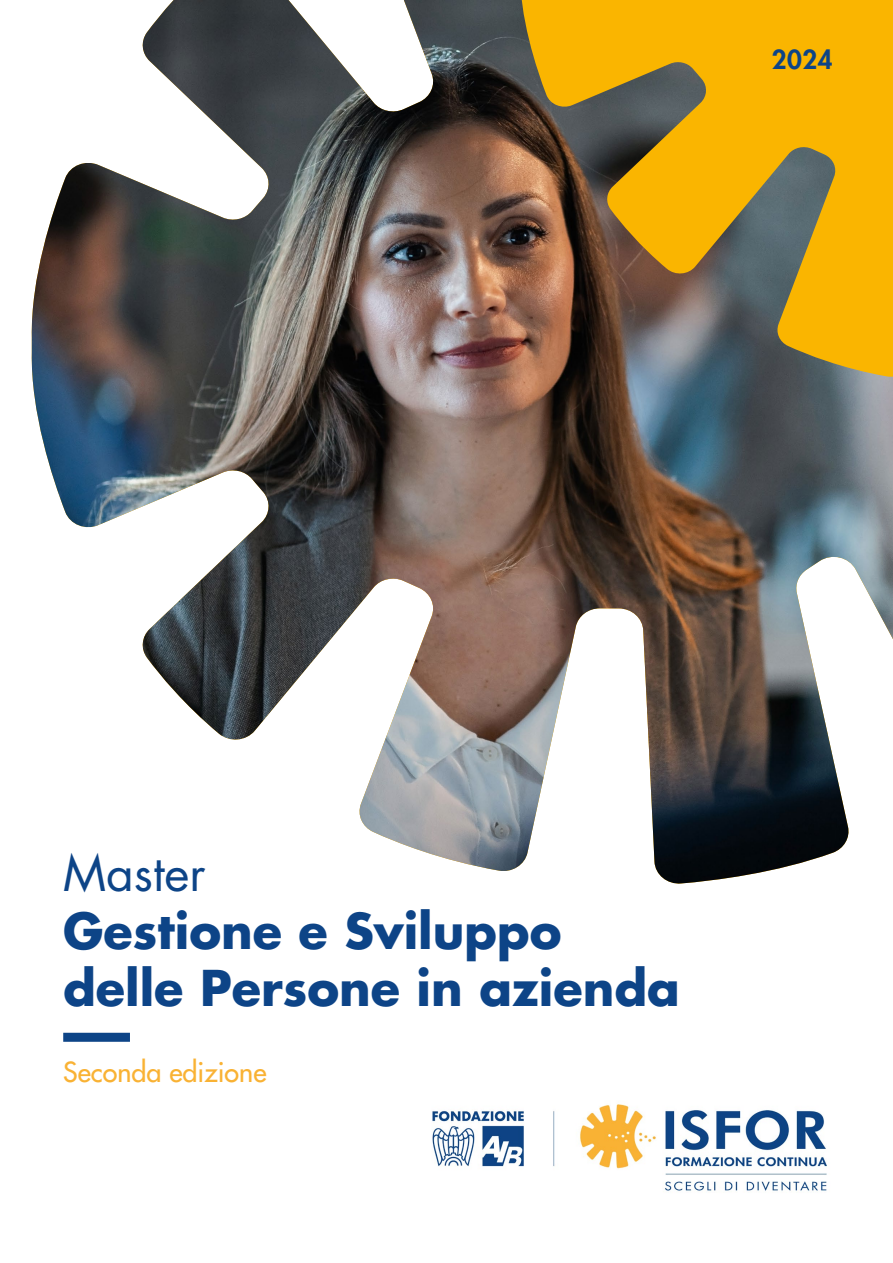
<style>
.page{position:relative;width:893px;height:1263px;background:#fff}
.page>*{position:absolute;margin:0;border:0;box-sizing:border-box;transform-origin:0 0}
.t1{font:700 48px/57.6px "Futura Std";color:#0d4487}
.t2{font:48px "Futura Std";color:#0d4487}
.t3{font:500 27px "Futura Std";color:#f9b234}
.t4{font:800 25.65px "Futura Std";color:#0d4487}
</style>
<div class="page">
<img style="left:31px;top:0;width:862px;height:884px">
<svg style="left:519px;top:0;width:374px;height:387px;background:#b28927"></svg>
<div style="left:63px;top:1033px;width:67px;height:9px;background:#0d4487"></div>
<img style="left:432px;top:1104px;width:395px;height:87px">
<p class="t4" style="left:772px;top:43px;width:62px">2024</p>
<p class="t2" style="left:63px;top:843px;width:144px">Master</p>
<p class="t1" style="left:63px;top:901px;width:618px">Gestione e Sviluppo delle Persone in azienda</p>
<p class="t3" style="left:63px;top:1055px;width:205px">Seconda edizione</p>
</div>
